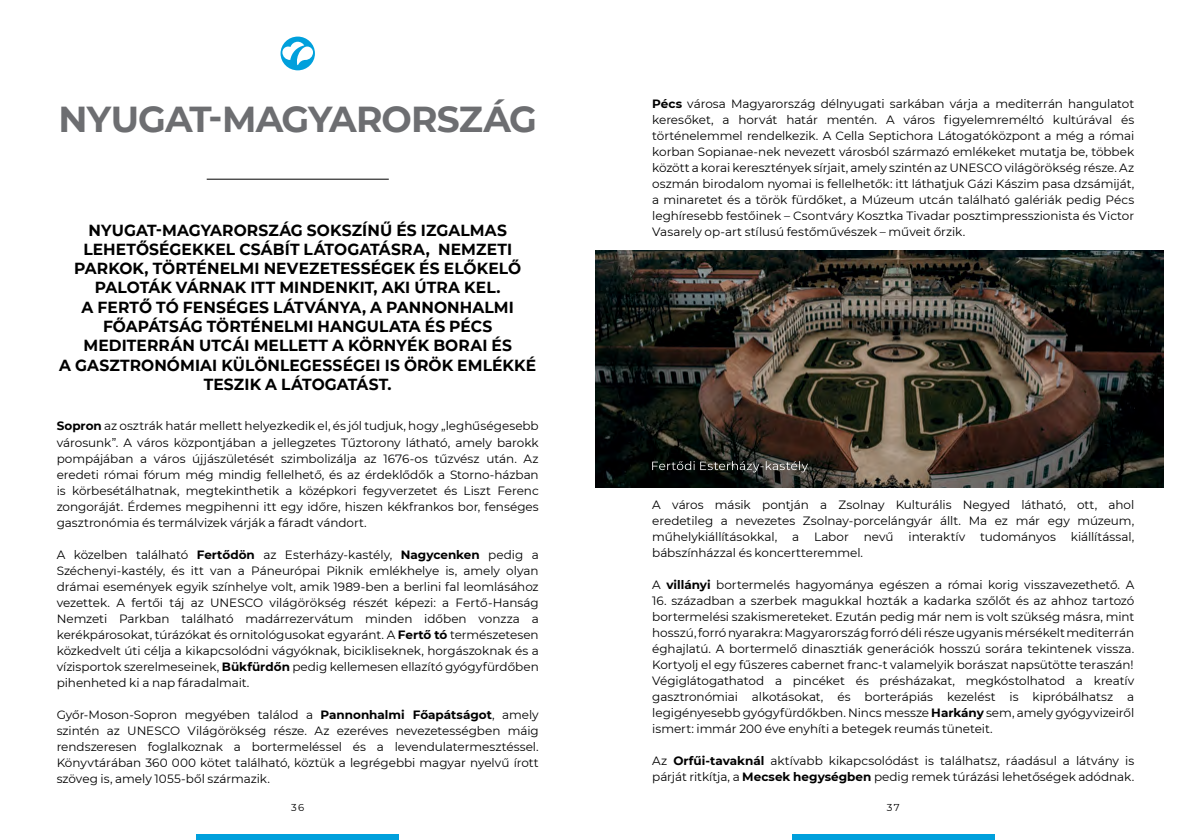
<style>
.page{position:relative;width:1191px;height:840px;background:#fff}
.page>*{position:absolute;margin:0;border:0;box-sizing:border-box;transform-origin:0 0}
.t1{font:700 36px "Montserrat";letter-spacing:-.025em;color:#6d6e71}
.t2{font:700 16px/19.2px "Montserrat";letter-spacing:.005em;color:#000;text-align:center}
.t3{font:12px/16px "Montserrat";letter-spacing:-.005em;color:#000;text-align:justify}
.t4{font:10px "Montserrat";color:#000}
.s1{font-weight:700}
</style>
<div class="page">
<div style="left:792px;top:833px;width:202px;height:6px;background:#00a0dc"></div>
<div style="left:197px;top:833px;width:202px;height:6px;background:#00a0dc"></div>
<div style="left:280px;top:37px;width:35px;height:33px;background:#00a0dc;border-radius:50%"></div>
<svg style="left:282px;top:42px;width:31px;height:23px"></svg>
<hr style="left:207px;top:179px;width:182px;height:1px;background:#000">
<img style="left:595px;top:250px;width:568px;height:237px">
<svg style="left:652px;top:461px;width:156px;height:11px;background:#474946"></svg>
<h1 class="t1" style="left:58px;top:93px;width:480px">NYUGAT-MAGYARORSZÁG</h1>
<p class="t2" style="left:59px;top:219px;width:478px">NYUGAT-MAGYARORSZÁG SOKSZÍNŰ ÉS IZGALMAS LEHETŐSÉGEKKEL CSÁBÍT LÁTOGATÁSRA, NEMZETI PARKOK, TÖRTÉNELMI NEVEZETESSÉGEK ÉS ELŐKELŐ PALOTÁK VÁRNAK ITT MINDENKIT, AKI ÚTRA KEL.<br>A FERTŐ TÓ FENSÉGES LÁTVÁNYA, A PANNONHALMI FŐAPÁTSÁG TÖRTÉNELMI HANGULATA ÉS PÉCS MEDITERRÁN UTCÁI MELLETT A KÖRNYÉK BORAI ÉS<br>A GASZTRONÓMIAI KÜLÖNLEGESSÉGEI IS ÖRÖK EMLÉKKÉ TESZIK A LÁTOGATÁST.</p>
<p class="t3" style="left:57px;top:417px;width:483px"><span class="s1">Sopron</span> az osztrák határ mellett helyezkedik el, és jól tudjuk, hogy „leghűségesebb városunk”. A város központjában a jellegzetes Tűztorony látható, amely barokk pompájában a város újjászületését szimbolizálja az 1676-os tűzvész után. Az eredeti római fórum még mindig fellelhető, és az érdeklődők a Storno-házban is körbesétálhatnak, megtekinthetik a középkori fegyverzetet és Liszt Ferenc zongoráját. Érdemes megpihenni itt egy időre, hiszen kékfrankos bor, fenséges gasztronómia és termálvizek várják a fáradt vándort.</p>
<p class="t3" style="left:57px;top:545px;width:483px">A közelben található <span class="s1">Fertődön</span> az Esterházy-kastély, <span class="s1">Nagycenken</span> pedig a Széchenyi-kastély, és itt van a Páneurópai Piknik emlékhelye is, amely olyan drámai események egyik színhelye volt, amik 1989-ben a berlini fal leomlásához vezettek. A fertői táj az UNESCO világörökség részét képezi: a Fertő-Hanság Nemzeti Parkban található madárrezervátum minden időben vonzza a kerékpárosokat, túrázókat és ornitológusokat egyaránt. A <span class="s1">Fertő tó</span> természetesen közkedvelt úti célja a kikapcsolódni vágyóknak, bicikliseknek, horgászoknak és a vízisportok szerelmeseinek, <span class="s1">Bükfürdőn</span> pedig kellemesen ellazító gyógyfürdőben pihenheted ki a nap fáradalmait.</p>
<p class="t3" style="left:57px;top:705px;width:483px">Győr-Moson-Sopron megyében találod a <span class="s1">Pannonhalmi Főapátságot</span>, amely szintén az UNESCO Világörökség része. Az ezeréves nevezetességben máig rendszeresen foglalkoznak a bortermeléssel és a levendulatermesztéssel.<br>Könyvtárában 360 000 kötet található, köztük a legrégebbi magyar nyelvű írott szöveg is, amely 1055-ből származik.</p>
<p class="t3" style="left:652px;top:95px;width:483px"><span class="s1">Pécs</span> városa Magyarország délnyugati sarkában várja a mediterrán hangulatot keresőket, a horvát határ mentén. A város figyelemreméltó kultúrával és történelemmel rendelkezik. A Cella Septichora Látogatóközpont a még a római korban Sopianae-nek nevezett városból származó emlékeket mutatja be, többek között a korai keresztények sírjait, amely szintén az UNESCO világörökség része. Az oszmán birodalom nyomai is fellelhetők: itt láthatjuk Gázi Kászim pasa dzsámiját, a minaretet és a török fürdőket, a Múzeum utcán található galériák pedig Pécs leghíresebb festőinek – Csontváry Kosztka Tivadar posztimpresszionista és Victor Vasarely op-art stílusú festőművészek – műveit őrzik.</p>
<p class="t3" style="left:652px;top:495px;width:483px">A város másik pontján a Zsolnay Kulturális Negyed látható, ott, ahol eredetileg a nevezetes Zsolnay-porcelángyár állt. Ma ez már egy múzeum, műhelykiállításokkal, a Labor nevű interaktív tudományos kiállítással, bábszínházzal és koncertteremmel.</p>
<p class="t3" style="left:652px;top:575px;width:483px">A <span class="s1">villányi</span> bortermelés hagyománya egészen a római korig visszavezethető. A</p>
<p class="t3" style="left:652px;top:591px;width:483px">16. században a szerbek magukkal hozták a kadarka szőlőt és az ahhoz tartozó bortermelési szakismereteket. Ezután pedig már nem is volt szükség másra, mint hosszú, forró nyarakra: Magyarország forró déli része ugyanis mérsékelt mediterrán éghajlatú. A bortermelő dinasztiák generációk hosszú sorára tekintenek vissza.<br>Kortyolj el egy fűszeres cabernet franc-t valamelyik borászat napsütötte teraszán!<br>Végiglátogathatod a pincéket és présházakat, megkóstolhatod a kreatív gasztronómiai alkotásokat, és borterápiás kezelést is kipróbálhatsz a legigényesebb gyógyfürdőkben. Nincs messze <span class="s1">Harkány</span> sem, amely gyógyvizeiről ismert: immár 200 éve enyhíti a betegek reumás tüneteit.</p>
<p class="t3" style="left:652px;top:751px;width:483px">Az <span class="s1">Orfűi-tavaknál</span> aktívabb kikapcsolódást is találhatsz, ráadásul a látvány is párját ritkítja, a <span class="s1">Mecsek hegységben</span> pedig remek túrázási lehetőségek adódnak.</p>
<p class="t4" style="left:291px;top:800px;width:14px">36</p>
<p class="t4" style="left:887px;top:800px;width:14px">37</p>
</div>
